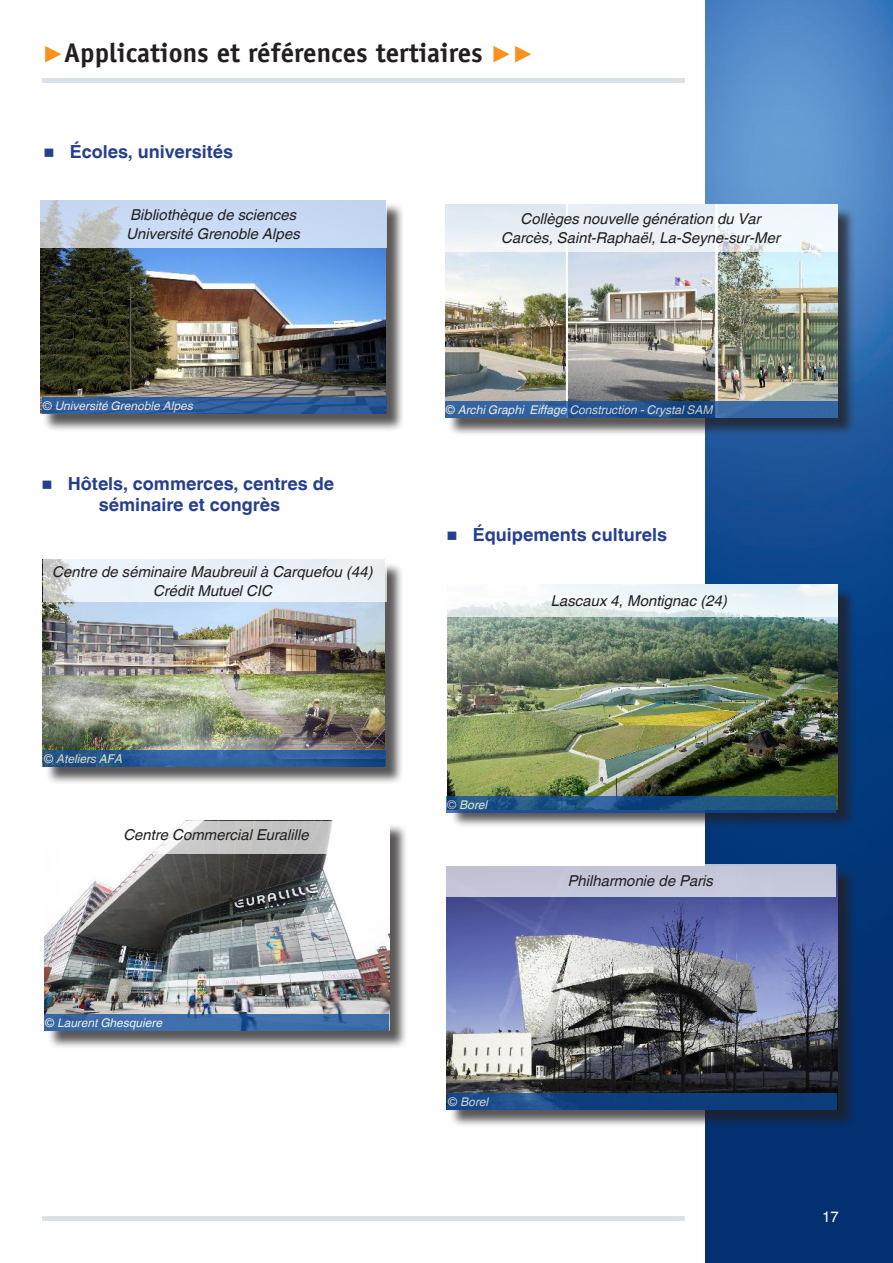
<style>
.page{position:relative;width:893px;height:1263px;background:#fff}
.page>*{position:absolute;margin:0;border:0;box-sizing:border-box;transform-origin:0 0}
.t1{font:700 27px "TROX Officina Sans";color:#231f20}
.t2{font:700 18px/21.6px "TROX Helvetica";color:#253f8e;text-align:center}
.t3{font:italic 15px/19.5px "TROX Helvetica";color:#231f20;text-align:center}
.t4{font:15px "TROX Helvetica";color:#fff}
.t5{font:italic 12px "TROX Helvetica";color:#fff}
.s1{font-family:"TROX Helvetica";font-weight:400;color:#f7931d}
.s2{font-style:normal}
</style>
<div class="page">
<img style="left:706px;top:0;width:187px;height:1263px">
<div style="left:42px;top:202px;width:362px;height:230px;background:#231f20;opacity:.75"></div>
<img style="left:40px;top:248px;width:346px;height:165px">
<div style="left:449px;top:869px;width:407px;height:259px;background:#231f20;opacity:.75"></div>
<img style="left:447px;top:866px;width:390px;height:243px">
<div style="left:45px;top:562px;width:358px;height:224px;background:#231f20;opacity:.75"></div>
<img style="left:43px;top:602px;width:342px;height:148px">
<div style="left:47px;top:823px;width:361px;height:226px;background:#231f20;opacity:.75"></div>
<img style="left:45px;top:853px;width:344px;height:178px">
<svg style="left:42px;top:397px;width:344px;height:16px;background:#2d5c99"></svg>
<svg style="left:448px;top:1093px;width:389px;height:16px;background:#124281"></svg>
<svg style="left:44px;top:1014px;width:345px;height:16px;background:#3b6ba8"></svg>
<svg style="left:43px;top:750px;width:343px;height:17px;background:#2a5b95"></svg>
<svg style="left:40px;top:200px;width:346px;height:48px;background:#c6d6ec"></svg>
<div style="left:446px;top:864px;width:390px;height:32px;background:#c4c6d9"></div>
<svg style="left:47px;top:821px;width:342px;height:32px"></svg>
<svg style="left:43px;top:560px;width:343px;height:42px;background:#e7eef5"></svg>
<div style="left:447px;top:207px;width:409px;height:229px;background:#231f20;opacity:.75"></div>
<img style="left:445px;top:252px;width:392px;height:149px">
<svg style="left:445px;top:401px;width:392px;height:16px;background:#2c5c99"></svg>
<svg style="left:445px;top:204px;width:392px;height:48px;fill:#ebf0f6"></svg>
<div style="left:450px;top:587px;width:406px;height:241px;background:#231f20;opacity:.75"></div>
<img style="left:447px;top:617px;width:391px;height:192px">
<svg style="left:447px;top:585px;width:391px;height:32px;fill:#ebf5f9"></svg>
<svg style="left:447px;top:796px;width:389px;height:16px;background:#1d5185"></svg>
<div style="left:43px;top:1216px;width:642px;height:5px;background:#dae2e7"></div>
<hr style="left:43px;top:79px;width:642px;height:4px;background:#dae2e7">
<p class="t1" style="left:43px;top:36px;width:493px"><span class="s1">▶</span>Applications et références tertiaires <span class="s1">▶▶</span></p>
<p class="t2" style="left:44px;top:141px;width:191px">■ Écoles, universités</p>
<p class="t3" style="left:127px;top:205px;width:175px;text-align:left">Bibliothèque de sciences<br>Université Grenoble Alpes</p>
<p class="t3" style="left:502px;top:209px;width:280px">Collèges nouvelle génération du Var<br>Carcès, Saint-Raphaël, La-Seyne-sur-Mer</p>
<p class="t5" style="left:42px;top:398px;width:153px"><span class="s2">©</span> Université Grenoble Alpes</p>
<p class="t2" style="left:42px;top:473px;width:294px">■ Hôtels, commerces, centres de séminaire et congrès</p>
<p class="t3" style="left:53px;top:562px;width:322px">Centre de séminaire Maubreuil à Carquefou (44)<br>Crédit Mutuel CIC</p>
<p class="t5" style="left:43px;top:752px;width:81px"><span class="s2">©</span> Ateliers AFA</p>
<p class="t3" style="left:124px;top:825px;width:187px">Centre Commercial Euralille</p>
<p class="t5" style="left:44px;top:1015px;width:120px"><span class="s2">©</span> Laurent Ghesquiere</p>
<p class="t5" style="left:445px;top:402px;width:270px">© Archi Graphi Eiffage Construction - Crystal SAM</p>
<p class="t2" style="left:446px;top:524px;width:222px">■ Équipements culturels</p>
<p class="t3" style="left:551px;top:591px;width:178px">Lascaux 4, Montignac (24)</p>
<p class="t5" style="left:447px;top:798px;width:43px"><span class="s2">©</span> Borel</p>
<p class="t3" style="left:569px;top:871px;width:147px">Philharmonie de Paris</p>
<p class="t5" style="left:448px;top:1094px;width:43px"><span class="s2">©</span> Borel</p>
<p class="t4" style="left:822px;top:1207px;width:18px">17</p>
</div>
